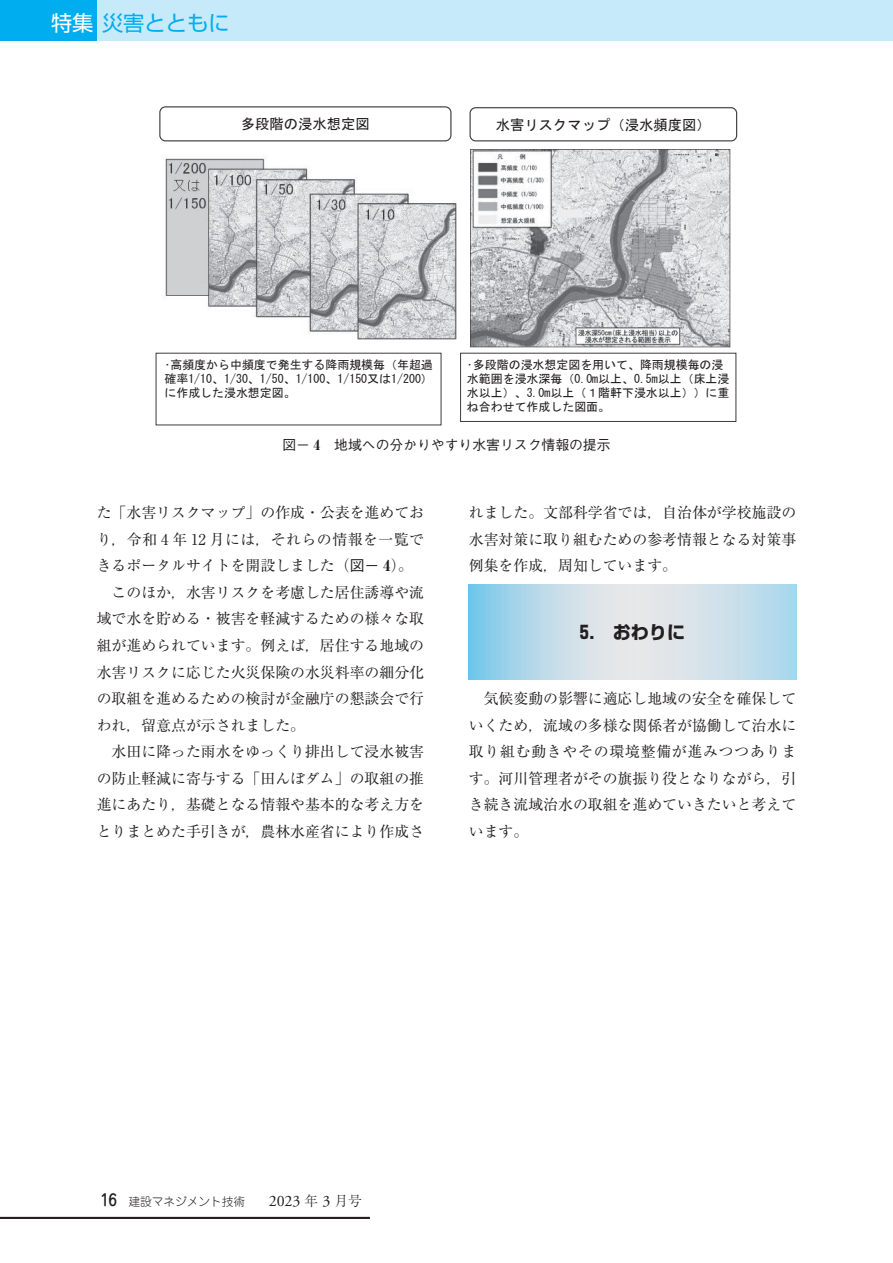
<style>
.page{position:relative;width:893px;height:1263px;background:#fff}
.page>*{position:absolute;margin:0;border:0;box-sizing:border-box;transform-origin:0 0}
.t1{font:21.3px "Shin Go Pr 6 N";color:#00aeef}
.大見出し_1__特集{font:700 18px "Shin Go Pr 6 N";color:#231f20}
.本文_14Q{font:14.85px/26.5px "Ryumin Pr 6 N";color:#231f20;text-align:justify}
.t2{font:14.4px "MS Gothic";color:#231f20}
.キャプション{font:500 13.8px "Gothic BBB Pr 6 N";color:#231f20}
.t3{font:12px/14.1px "MS Gothic";color:#231f20;text-align:justify}
.t4{font:300 11.7px "Jun 101 Pro";color:#231f20}
.s1{color:#fff}
.s2{font-family:"Ryumin Pr 6 N";font-weight:800}
.s3{font-family:"Gothic BBB Pr 6 N";font-weight:500}
.s4{font-weight:800}
.s5{font-family:"Jun 34 Pro";font-weight:500;font-size:15.9px}
.s6{font-family:"Adobe Garamond Pro";font-weight:400;font-size:15.9px}
.s7{font-family:"Ryumin Pr 6 N";font-size:13.8px}
</style>
<div class="page">
<div style="left:0;top:0;width:98px;height:40px;background:#00aeef"></div>
<div style="left:98px;top:0;width:795px;height:40px;background:#c6eafa"></div>
<svg style="left:469px;top:585px;width:163px;height:94px;background:#badae9"></svg>
<div style="left:632px;top:585px;width:164px;height:94px;background:linear-gradient(to right,#efe9e8,#add8ed)"></div>
<div style="left:469px;top:107px;width:268px;height:34px;border:1px solid #3d3d3e;border-radius:6px"></div>
<div style="left:159px;top:106px;width:292px;height:35px;border:1px solid #3d3d3e;border-radius:6px"></div>
<div style="left:156px;top:353px;width:285px;height:72px;border:1px solid #3d3d3e"></div>
<div style="left:460px;top:353px;width:276px;height:69px;border:1px solid #3d3d3e"></div>
<img style="left:162px;top:156px;width:295px;height:183px">
<img style="left:470px;top:150px;width:260px;height:197px">
<hr style="left:0;top:1217px;width:370px;height:2px;background:#231f20">
<h1 class="t1" style="left:51px;top:6px;width:180px"><span class="s1">特集</span>災害とともに</h1>
<p class="t2" style="left:241px;top:117px;width:130px">多段階の浸水想定図</p>
<p class="t2" style="left:496px;top:117px;width:216px">水害リスクマップ（浸水頻度図）</p>
<p class="t3" style="left:164px;top:358px;width:270px">•高頻度から中頻度で発生する降雨規模毎（年超過確率1/10、1/30、1/50、1/100、1/150又は1/200）に作成した浸水想定図。</p>
<p class="t3" style="left:467px;top:357px;width:264px;text-align:left">•多段階の浸水想定図を用いて、降雨規模毎の浸水範囲を浸水深毎（0.0m以上、0.5m以上（床上浸水以上）、3.0m以上（１階軒下浸水以上））に重ね合わせて作成した図面。</p>
<p class="キャプション" style="left:282px;top:434px;width:330px">図－ <span class="s2">4</span>　地域への分かりやすり水害リスク情報の提示</p>
<p class="本文_14Q" style="left:97px;top:498px;width:329px">た「水害リスクマップ」の作成・公表を進めており，令和 4 年 12 月には，それらの情報を一覧できるポータルサイトを開設しました（<span class="s3">図－</span> <span class="s4">4</span>）。</p>
<p class="本文_14Q" style="left:97px;top:578px;width:329px;text-indent:15px">このほか，水害リスクを考慮した居住誘導や流域で水を貯める・被害を軽減するための様々な取組が進められています。例えば，居住する地域の水害リスクに応じた火災保険の水災料率の細分化の取組を進めるための検討が金融庁の懇談会で行われ，留意点が示されました。</p>
<p class="本文_14Q" style="left:97px;top:738px;width:329px;text-indent:15px">水田に降った雨水をゆっくり排出して浸水被害の防止軽減に寄与する「田んぼダム」の取組の推進にあたり，基礎となる情報や基本的な考え方をとりまとめた手引きが，農林水産省により作成さ</p>
<p class="本文_14Q" style="left:469px;top:498px;width:329px">れました。文部科学省では，自治体が学校施設の水害対策に取り組むための参考情報となる対策事例集を作成，周知しています。</p>
<p class="大見出し_1__特集" style="left:580px;top:618px;width:107px">5.　おわりに</p>
<p class="本文_14Q" style="left:469px;top:684px;width:329px;text-indent:15px">気候変動の影響に適応し地域の安全を確保していくため，流域の多様な関係者が協働して治水に取り組む動きやその環境整備が進みつつあります。河川管理者がその旗振り役となりながら，引き続き流域治水の取組を進めていきたいと考えています。</p>
<p class="t4" style="left:101px;top:1192px;width:262px"><span class="s5">16</span> 建設マネジメント技術　　<span class="s6">2023</span> <span class="s7">年</span> <span class="s6">3</span> <span class="s7">月号</span></p>
</div>
